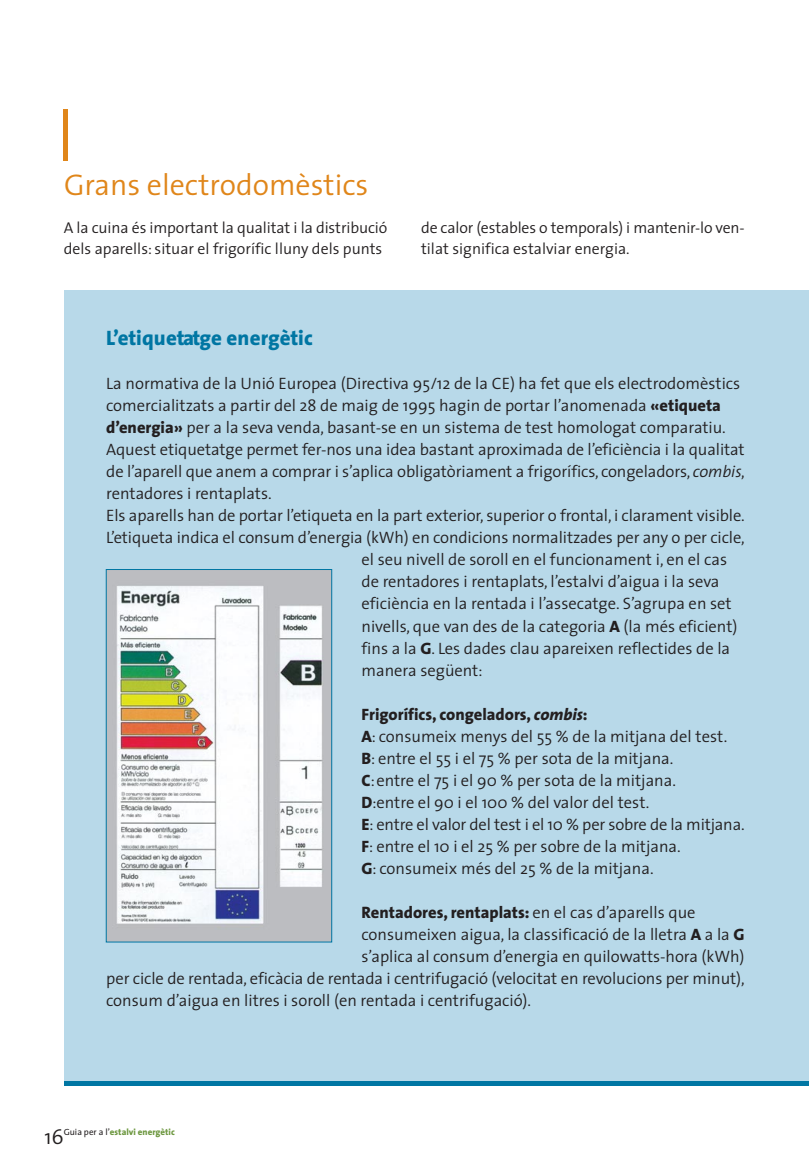
<style>
.page{position:relative;width:809px;height:1170px;background:#fff}
.page>*{position:absolute;margin:0;border:0;box-sizing:border-box;transform-origin:0 0}
.t1{font:300 30px "The Sans";color:#e0861a}
.t2{font:800 21px "The Sans";color:#0076a3}
.t3{font:300 21px "The Sans";color:#231f20}
.t4{font:300 16.5px/22px "The Sans";color:#231f20}
.t5{font:800 16.5px "The Sans";color:#231f20}
.t6{font:300 15.75px/21px "The Sans";letter-spacing:-.005em;color:#231f20}
.t7{font:800 9px "The Sans";color:#6e9841}
.s1{font-weight:800}
.s2{font-style:italic}
.s3{font-weight:800;font-style:italic}
.s4{font-weight:300}
.s5{font-weight:400;color:#231f20}
</style>
<div class="page">
<hr style="left:64px;top:109px;width:4px;height:52px;background:#e0861a">
<div style="left:64px;top:291px;width:744px;height:794px;background:#b8d9e9"></div>
<hr style="left:64px;top:1081px;width:744px;height:4px;background:#0076a3">
<img style="left:108px;top:571px;width:222px;height:369px">
<div style="left:106px;top:569px;width:226px;height:373px;border:1px solid #0076a3"></div>
<h1 class="t1" style="left:64px;top:174px;width:306px">Grans electrodomèstics</h1>
<p class="t6" style="left:64px;top:218px;width:325px">A la cuina és important la qualitat i la distribució dels aparells: situar el frigorífic lluny dels punts</p>
<p class="t6" style="left:421px;top:218px;width:325px">de calor (estables o temporals) i mantenir-lo ven&shy;tilat significa estalviar energia.</p>
<p class="t2" style="left:106px;top:330px;width:208px">L’etiquetatge energètic</p>
<p class="t4" style="left:106px;top:374px;width:635px">La normativa de la Unió Europea (Directiva 95/12 de la CE) ha fet que els electrodomèstics</p>
<p class="t4" style="left:106px;top:396px;width:616px">comercialitzats a partir del 28 de maig de 1995 hagin de portar l’anomenada <span class="s1">«etiqueta</span></p>
<p class="t4" style="left:106px;top:418px;width:621px"><span class="s1">d’energia»</span> per a la seva venda, basant-se en un sistema de test homologat comparatiu.</p>
<p class="t4" style="left:106px;top:440px;width:640px">Aquest etiquetatge permet fer-nos una idea bastant aproximada de l’eficiència i la qualitat</p>
<p class="t4" style="left:106px;top:462px;width:640px">de l’aparell que anem a comprar i s’aplica obligatòriament a frigorífics, congeladors, <span class="s2">combis</span>,</p>
<p class="t4" style="left:106px;top:484px;width:167px">rentadores i rentaplats.</p>
<p class="t4" style="left:106px;top:506px;width:640px">Els aparells han de portar l’etiqueta en la part exterior, superior o frontal, i clarament visible.</p>
<p class="t4" style="left:106px;top:528px;width:640px">L’etiqueta indica el consum d’energia (kWh) en condicions normalitzades per any o per cicle,</p>
<p class="t4" style="left:361px;top:551px;width:367px">el seu nivell de soroll en el funcionament i, en el cas</p>
<p class="t4" style="left:361px;top:573px;width:359px">de rentadores i rentaplats, l’estalvi d’aigua i la seva</p>
<p class="t4" style="left:361px;top:595px;width:371px">eficiència en la rentada i l’assecatge. S’agrupa en set</p>
<p class="t4" style="left:361px;top:617px;width:377px">nivells, que van des de la categoria <span class="s1">A</span> (la més eficient)</p>
<p class="t4" style="left:361px;top:639px;width:370px">fins a la <span class="s1">G</span>. Les dades clau apareixen reflectides de la</p>
<p class="t4" style="left:361px;top:661px;width:122px">manera següent:</p>
<p class="t4" style="left:361px;top:705px;width:384px"><span class="s1">Frigorífics, congeladors,</span> <span class="s3">combis</span><span class="s1">:<br>A</span>: consumeix menys del 55 % de la mitjana del test.<br><span class="s1">B</span>: entre el 55 i el 75 % per sota de la mitjana.<br><span class="s1">C</span>:entre el 75 i el 90 % per sota de la mitjana.<br><span class="s1">D</span>:entre el 90 i el 100 % del valor del test.<br><span class="s1">E</span>: entre el valor del test i el 10 % per sobre de la mitjana.<br><span class="s1">F</span>: entre el 10 i el 25 % per sobre de la mitjana.<br><span class="s1">G</span>: consumeix més del 25 % de la mitjana.</p>
<p class="t5" style="left:361px;top:906px;width:335px">Rentadores, rentaplats: <span class="s4">en el cas d’aparells que</span></p>
<p class="t4" style="left:361px;top:925px;width:384px">consumeixen aigua, la classificació de la lletra <span class="s1">A</span> a la <span class="s1">G</span></p>
<p class="t4" style="left:361px;top:947px;width:384px">s’aplica al consum d’energia en quilowatts-hora (kWh)</p>
<p class="t4" style="left:106px;top:969px;width:640px">per cicle de rentada, eficàcia de rentada i centrifugació (velocitat en revolucions per minut),</p>
<p class="t4" style="left:106px;top:992px;width:426px">consum d’aigua en litres i soroll (en rentada i centrifugació).</p>
<p class="t7" style="left:64px;top:1128px;width:113px"><span class="s5">Guia per a l’</span>estalvi energètic</p>
<p class="t3" style="left:44px;top:1130px;width:21px">16</p>
</div>
